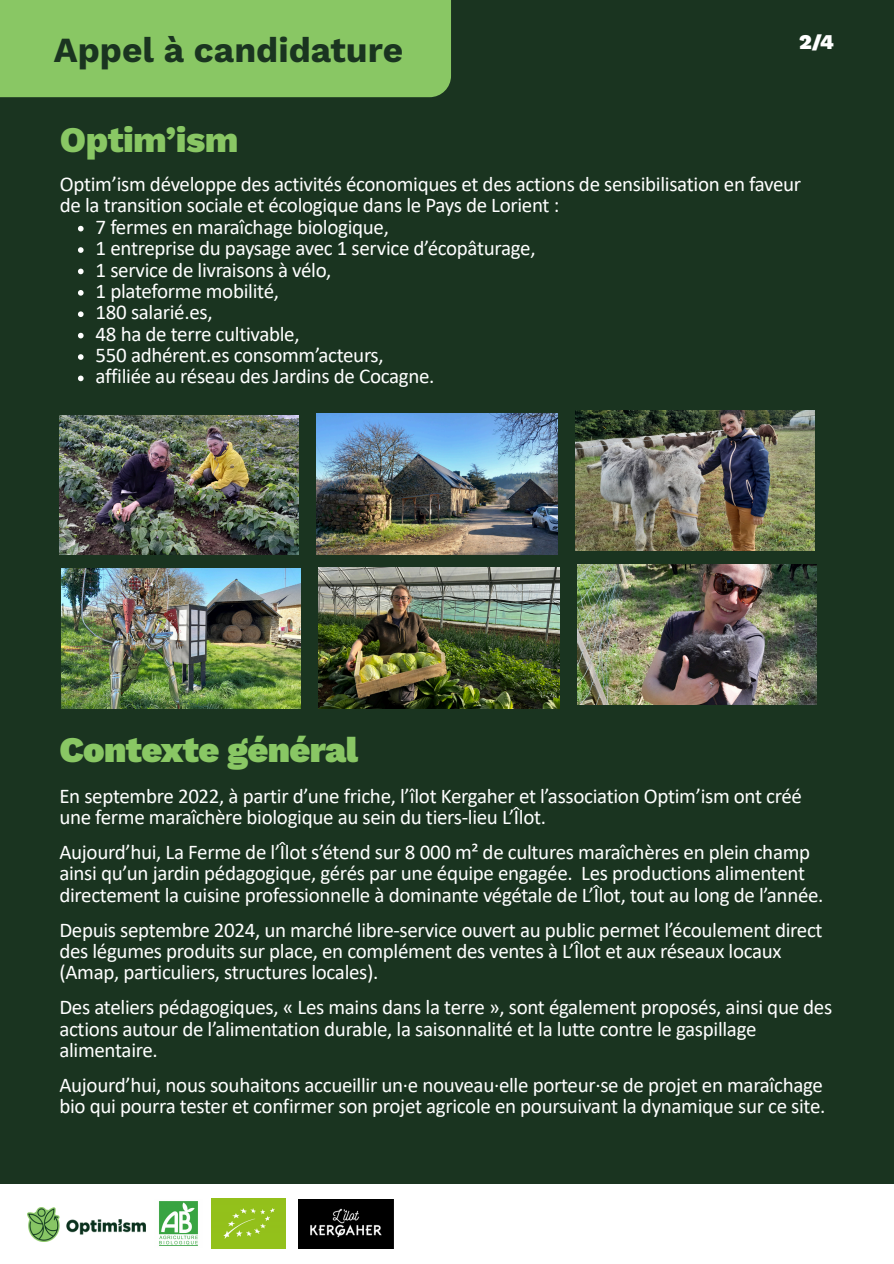
<style>
.page{position:relative;width:894px;height:1264px;background:#fff}
.page>*{position:absolute;margin:0;border:0;box-sizing:border-box;transform-origin:0 0}
.t1{font:900 36px "Work Sans";letter-spacing:-.015em;color:#89c764}
.t2{font:800 36px "Work Sans";letter-spacing:-.015em;color:#89c764}
.t3{font:700 35.25px "Work Sans";color:#1a3420}
.t4{font:21px/21.5px "Calibri";letter-spacing:-.015em;color:#fff}
.t5{font:900 21px "Work Sans";color:#fff}
</style>
<div class="page">
<div style="left:0;top:0;width:893px;height:1263px;background:#1a3420"></div>
<svg style="left:78px;top:226px;width:6px;height:5px"></svg>
<svg style="left:78px;top:247px;width:6px;height:6px"></svg>
<svg style="left:78px;top:268px;width:6px;height:6px"></svg>
<svg style="left:78px;top:290px;width:6px;height:6px"></svg>
<svg style="left:78px;top:311px;width:6px;height:6px"></svg>
<svg style="left:78px;top:333px;width:6px;height:5px"></svg>
<svg style="left:78px;top:354px;width:6px;height:6px"></svg>
<svg style="left:78px;top:375px;width:6px;height:6px"></svg>
<div style="left:0;top:0;width:451px;height:97px;background:#89c764"></div>
<img style="left:60px;top:415px;width:238px;height:139px">
<img style="left:62px;top:568px;width:238px;height:140px">
<img style="left:317px;top:413px;width:240px;height:141px">
<img style="left:318px;top:567px;width:241px;height:141px">
<img style="left:575px;top:411px;width:239px;height:139px">
<img style="left:577px;top:564px;width:239px;height:140px">
<div style="left:0;top:1184px;width:893px;height:79px;background:#fff"></div>
<img style="left:27px;top:1207px;width:119px;height:34px">
<img style="left:159px;top:1201px;width:39px;height:45px">
<img style="left:212px;top:1198px;width:73px;height:50px">
<img style="left:298px;top:1199px;width:95px;height:49px">
<h2 class="t3" style="left:54px;top:29px;width:351px">Appel à candidature</h2>
<p class="t5" style="left:798px;top:29px;width:36px">2/4</p>
<h1 class="t2" style="left:60px;top:118px;width:180px">Optim’ism</h1>
<p class="t4" style="left:60px;top:175px;width:742px">Optim’ism développe des activités économiques et des actions de sensibilisation en faveur</p>
<p class="t4" style="left:60px;top:196px;width:501px">de la transition sociale et écologique dans le Pays de Lorient :</p>
<p class="t4" style="left:96px;top:218px;width:295px">7 fermes en maraîchage biologique,</p>
<p class="t4" style="left:96px;top:239px;width:441px">1 entreprise du paysage avec 1 service d’écopâturage,</p>
<p class="t4" style="left:96px;top:260px;width:237px">1 service de livraisons à vélo,</p>
<p class="t4" style="left:96px;top:282px;width:185px">1 plateforme mobilité,</p>
<p class="t4" style="left:96px;top:303px;width:118px">180 salarié.es,</p>
<p class="t4" style="left:96px;top:325px;width:205px">48 ha de terre cultivable,</p>
<p class="t4" style="left:96px;top:346px;width:289px">550 adhérent.es consomm’acteurs,</p>
<p class="t4" style="left:96px;top:367px;width:340px">affiliée au réseau des Jardins de Cocagne.</p>
<h1 class="t1" style="left:59px;top:728px;width:300px">Contexte général</h1>
<p class="t4" style="left:59px;top:786px;width:744px">En septembre 2022, à partir d’une friche, l’îlot Kergaher et l’association Optim’ism ont créé une ferme maraîchère biologique au sein du tiers-lieu L’Îlot.</p>
<p class="t4" style="left:59px;top:843px;width:765px">Aujourd’hui, La Ferme de l’Îlot s’étend sur 8 000 m² de cultures maraîchères en plein champ ainsi qu’un jardin pédagogique, gérés par une équipe engagée. Les productions alimentent directement la cuisine professionnelle à dominante végétale de L’Îlot, tout au long de l’année.</p>
<p class="t4" style="left:59px;top:920px;width:764px">Depuis septembre 2024, un marché libre-service ouvert au public permet l’écoulement direct des légumes produits sur place, en complément des ventes à L’Îlot et aux réseaux locaux (Amap, particuliers, structures locales).</p>
<p class="t4" style="left:59px;top:998px;width:774px">Des ateliers pédagogiques, « Les mains dans la terre », sont également proposés, ainsi que des actions autour de l’alimentation durable, la saisonnalité et la lutte contre le gaspillage alimentaire.</p>
<p class="t4" style="left:59px;top:1075px;width:767px">Aujourd’hui, nous souhaitons accueillir un·e nouveau·elle porteur·se de projet en maraîchage bio qui pourra tester et confirmer son projet agricole en poursuivant la dynamique sur ce site.</p>
</div>
